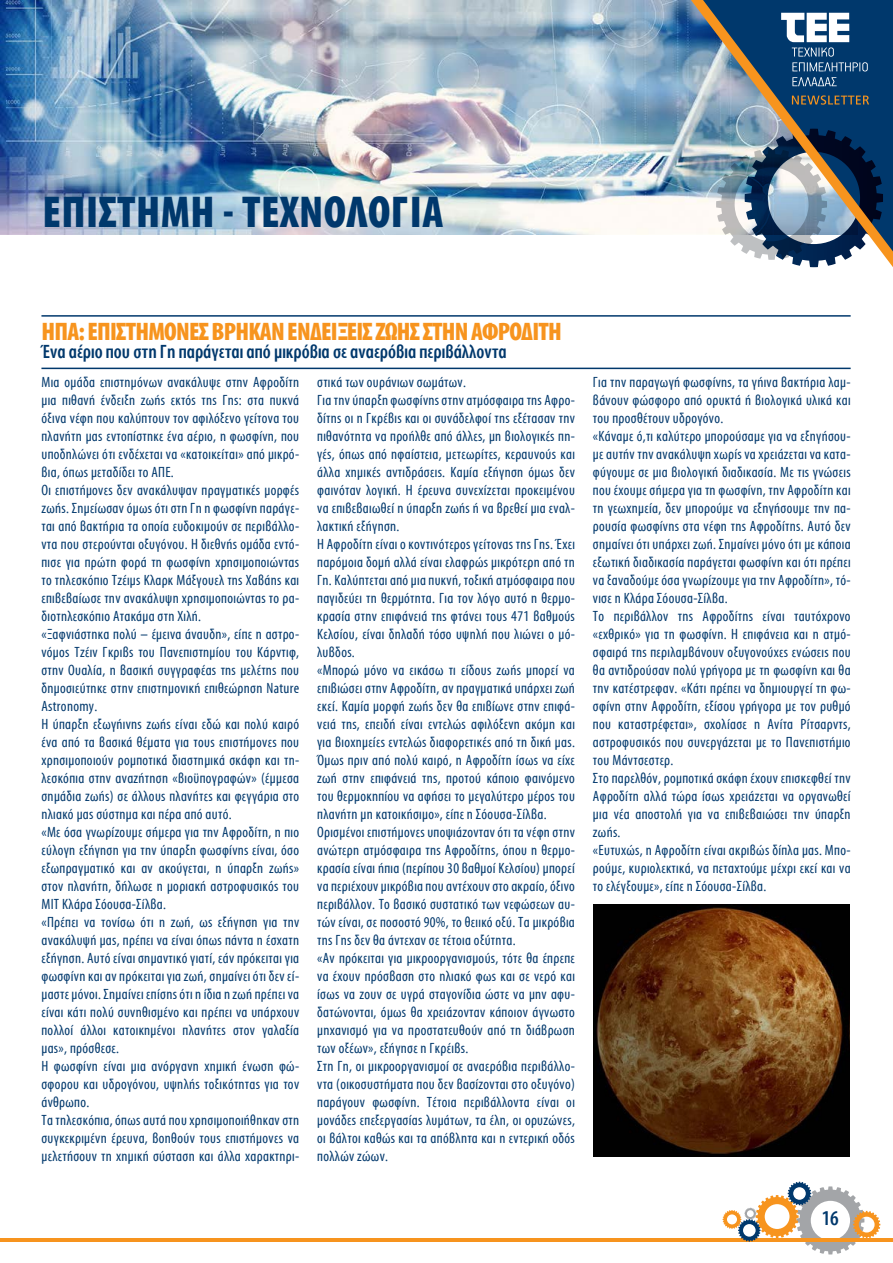
<style>
.page{position:relative;width:893px;height:1263px;background:#fff}
.page>*{position:absolute;margin:0;border:0;box-sizing:border-box;transform-origin:0 0}
.t1{font:700 45px "Myriad Condensed Greek";letter-spacing:.01em;color:#00386c}
.t2{font:700 25.5px "Myriad Condensed Greek";letter-spacing:-.03em;color:#f7941e}
.t3{font:500 21px "Myriad Condensed Greek";color:#00386c}
.t4{font:500 19.5px "Myriad Condensed Greek";color:#00386c}
.t5{font:15px/18px "Myriad Condensed Greek";letter-spacing:.02em;color:#00386c}
</style>
<div class="page">
<hr style="left:0;top:1238px;width:893px;height:3px;background:#f7941e">
<svg style="left:723px;top:1182px;width:157px;height:72px"></svg>
<img style="left:0;top:0;width:691px;height:234px">
<svg style="left:691px;top:0;width:202px;height:267px"></svg>
<svg style="left:792px;top:95px;width:77px;height:10px"></svg>
<svg style="left:781px;top:13px;width:87px;height:58px"></svg>
<svg style="left:792px;top:77px;width:45px;height:9px"></svg>
<hr style="left:41px;top:315px;width:810px;height:2px;background:#00386c">
<hr style="left:41px;top:368px;width:810px;height:1px;background:#00386c">
<img style="left:593px;top:905px;width:257px;height:251px">
<h1 class="t1" style="left:43px;top:189px;width:402px">ΕΠΙΣΤΗΜΗ - ΤΕΧΝΟΛΟΓΙΑ</h1>
<h2 class="t2" style="left:41px;top:319px;width:522px">ΗΠΑ: ΕΠΙΣΤΗΜΟΝΕΣ ΒΡΗΚΑΝ ΕΝΔΕΙΞΕΙΣ ΖΩΗΣ ΣΤΗΝ ΑΦΡΟΔΙΤΗ</h2>
<h3 class="t4" style="left:41px;top:342px;width:467px">Ένα αέριο που στη Γη παράγεται από μικρόβια σε αναερόβια περιβάλλοντα</h3>
<p class="t5" style="left:41px;top:373px;width:259px">Μια ομάδα επιστημόνων ανακάλυψε στην Αφροδίτη μια πιθανή ένδειξη ζωής εκτός της Γης: στα πυκνά όξινα νέφη που καλύπτουν τον αφιλόξενο γείτονα του πλανήτη μας εντοπίστηκε ένα αέριο, η φωσφίνη, που υποδηλώνει ότι ενδέχεται να «κατοικείται» από μικρό&shy;βια, όπως μεταδίδει το ΑΠΕ.<br>Οι επιστήμονες δεν ανακάλυψαν πραγματικές μορφές ζωής. Σημείωσαν όμως ότι στη Γη η φωσφίνη παράγε&shy;ται από βακτήρια τα οποία ευδοκιμούν σε περιβάλλο&shy;ντα που στερούνται οξυγόνου. Η διεθνής ομάδα εντό&shy;πισε για πρώτη φορά τη φωσφίνη χρησιμοποιώντας το τηλεσκόπιο Τζέιμς Κλαρκ Μάξγουελ της Χαβάης και επιβεβαίωσε την ανακάλυψη χρησιμοποιώντας το ρα&shy;διοτηλεσκόπιο Ατακάμα στη Χιλή.<br>«Ξαφνιάστηκα πολύ – έμεινα άναυδη», είπε η αστρο&shy;νόμος Τζέιν Γκριβς του Πανεπιστημίου του Κάρντιφ, στην Ουαλία, η βασική συγγραφέας της μελέτης που δημοσιεύτηκε στην επιστημονική επιθεώρηση Nature Astronomy.<br>Η ύπαρξη εξωγήινης ζωής είναι εδώ και πολύ καιρό ένα από τα βασικά θέματα για τους επιστήμονες που χρησιμοποιούν ρομποτικά διαστημικά σκάφη και τη&shy;λεσκόπια στην αναζήτηση «βιοϋπογραφών» (έμμεσα σημάδια ζωής) σε άλλους πλανήτες και φεγγάρια στο ηλιακό μας σύστημα και πέρα από αυτό.<br>«Με όσα γνωρίζουμε σήμερα για την Αφροδίτη, η πιο εύλογη εξήγηση για την ύπαρξη φωσφίνης είναι, όσο εξωπραγματικό και αν ακούγεται, η ύπαρξη ζωής» στον πλανήτη, δήλωσε η μοριακή αστροφυσικός του MIT Κλάρα Σόουσα-Σίλβα.<br>«Πρέπει να τονίσω ότι η ζωή, ως εξήγηση για την ανακάλυψή μας, πρέπει να είναι όπως πάντα η έσχατη εξήγηση. Αυτό είναι σημαντικό γιατί, εάν πρόκειται για φωσφίνη και αν πρόκειται για ζωή, σημαίνει ότι δεν εί&shy;μαστε μόνοι. Σημαίνει επίσης ότι η ίδια η ζωή πρέπει να είναι κάτι πολύ συνηθισμένο και πρέπει να υπάρχουν πολλοί άλλοι κατοικημένοι πλανήτες στον γαλαξία μας», πρόσθεσε.<br>Η φωσφίνη είναι μια ανόργανη χημική ένωση φώ&shy;σφορου και υδρογόνου, υψηλής τοξικότητας για τον άνθρωπο.<br>Τα τηλεσκόπια, όπως αυτά που χρησιμοποιήθηκαν στη συγκεκριμένη έρευνα, βοηθούν τους επιστήμονες να μελετήσουν τη χημική σύσταση και άλλα χαρακτηρι-</p>
<p class="t5" style="left:317px;top:373px;width:259px">στικά των ουράνιων σωμάτων.<br>Για την ύπαρξη φωσφίνης στην ατμόσφαιρα της Αφρο&shy;δίτης οι η Γκρέβις και οι συνάδελφοί της εξέτασαν την πιθανότητα να προήλθε από άλλες, μη βιολογικές πη&shy;γές, όπως από ηφαίστεια, μετεωρίτες, κεραυνούς και άλλα χημικές αντιδράσεις. Καμία εξήγηση όμως δεν φαινόταν λογική. Η έρευνα συνεχίζεται προκειμένου να επιβεβαιωθεί η ύπαρξη ζωής ή να βρεθεί μια εναλ&shy;λακτική εξήγηση.<br>Η Αφροδίτη είναι ο κοντινότερος γείτονας της Γης. Έχει παρόμοια δομή αλλά είναι ελαφρώς μικρότερη από τη Γη. Καλύπτεται από μια πυκνή, τοξική ατμόσφαιρα που παγιδεύει τη θερμότητα. Για τον λόγο αυτό η θερμο&shy;κρασία στην επιφάνειά της φτάνει τους 471 βαθμούς Κελσίου, είναι δηλαδή τόσο υψηλή που λιώνει ο μό&shy;λυβδος.<br>«Μπορώ μόνο να εικάσω τι είδους ζωής μπορεί να επιβιώσει στην Αφροδίτη, αν πραγματικά υπάρχει ζωή εκεί. Καμία μορφή ζωής δεν θα επιβίωνε στην επιφά&shy;νειά της, επειδή είναι εντελώς αφιλόξενη ακόμη και για βιοχημείες εντελώς διαφορετικές από τη δική μας.<br>Όμως πριν από πολύ καιρό, η Αφροδίτη ίσως να είχε ζωή στην επιφάνειά της, προτού κάποιο φαινόμενο του θερμοκηπίου να αφήσει το μεγαλύτερο μέρος του πλανήτη μη κατοικήσιμο», είπε η Σόουσα-Σίλβα.<br>Ορισμένοι επιστήμονες υποψιάζονταν ότι τα νέφη στην ανώτερη ατμόσφαιρα της Αφροδίτης, όπου η θερμο&shy;κρασία είναι ήπια (περίπου 30 βαθμοί Κελσίου) μπορεί να περιέχουν μικρόβια που αντέχουν στο ακραίο, όξινο περιβάλλον. Το βασικό συστατικό των νεφώσεων αυ&shy;τών είναι, σε ποσοστό 90%, το θειικό οξύ. Τα μικρόβια της Γης δεν θα άντεχαν σε τέτοια οξύτητα.<br>«Αν πρόκειται για μικροοργανισμούς, τότε θα έπρεπε να έχουν πρόσβαση στο ηλιακό φως και σε νερό και ίσως να ζουν σε υγρά σταγονίδια ώστε να μην αφυ&shy;δατώνονται, όμως θα χρειάζονταν κάποιον άγνωστο μηχανισμό για να προστατευθούν από τη διάβρωση των οξέων», εξήγησε η Γκρέιβς.<br>Στη Γη, οι μικροοργανισμοί σε αναερόβια περιβάλλο&shy;ντα (οικοσυστήματα που δεν βασίζονται στο οξυγόνο) παράγουν φωσφίνη. Τέτοια περιβάλλοντα είναι οι μονάδες επεξεργασίας λυμάτων, τα έλη, οι ορυζώνες, οι βάλτοι καθώς και τα απόβλητα και η εντερική οδός πολλών ζώων.</p>
<p class="t5" style="left:593px;top:373px;width:259px">Για την παραγωγή φωσφίνης, τα γήινα βακτήρια λαμ&shy;βάνουν φώσφορο από ορυκτά ή βιολογικά υλικά και του προσθέτουν υδρογόνο.<br>«Κάναμε ό,τι καλύτερο μπορούσαμε για να εξηγήσου&shy;με αυτήν την ανακάλυψη χωρίς να χρειάζεται να κατα&shy;φύγουμε σε μια βιολογική διαδικασία. Με τις γνώσεις που έχουμε σήμερα για τη φωσφίνη, την Αφροδίτη και τη γεωχημεία, δεν μπορούμε να εξηγήσουμε την πα&shy;ρουσία φωσφίνης στα νέφη της Αφροδίτης. Αυτό δεν σημαίνει ότι υπάρχει ζωή. Σημαίνει μόνο ότι με κάποια εξωτική διαδικασία παράγεται φωσφίνη και ότι πρέπει να ξαναδούμε όσα γνωρίζουμε για την Αφροδίτη», τό&shy;νισε η Κλάρα Σόουσα-Σίλβα.<br>Το περιβάλλον της Αφροδίτης είναι ταυτόχρονο «εχθρικό» για τη φωσφίνη. Η επιφάνεια και η ατμό&shy;σφαιρά της περιλαμβάνουν οξυγονούχες ενώσεις που θα αντιδρούσαν πολύ γρήγορα με τη φωσφίνη και θα την κατέστρεφαν. «Κάτι πρέπει να δημιουργεί τη φω&shy;σφίνη στην Αφροδίτη, εξίσου γρήγορα με τον ρυθμό που καταστρέφεται», σχολίασε η Ανίτα Ρίτσαρντς, αστροφυσικός που συνεργάζεται με το Πανεπιστήμιο του Μάντσεστερ.<br>Στο παρελθόν, ρομποτικά σκάφη έχουν επισκεφθεί την Αφροδίτη αλλά τώρα ίσως χρειάζεται να οργανωθεί μια νέα αποστολή για να επιβεβαιώσει την ύπαρξη ζωής.<br>«Ευτυχώς, η Αφροδίτη είναι ακριβώς δίπλα μας. Μπο&shy;ρούμε, κυριολεκτικά, να πεταχτούμε μέχρι εκεί και να το ελέγξουμε», είπε η Σόουσα-Σίλβα.</p>
<h3 class="t3" style="left:822px;top:1208px;width:19px">16</h3>
</div>
